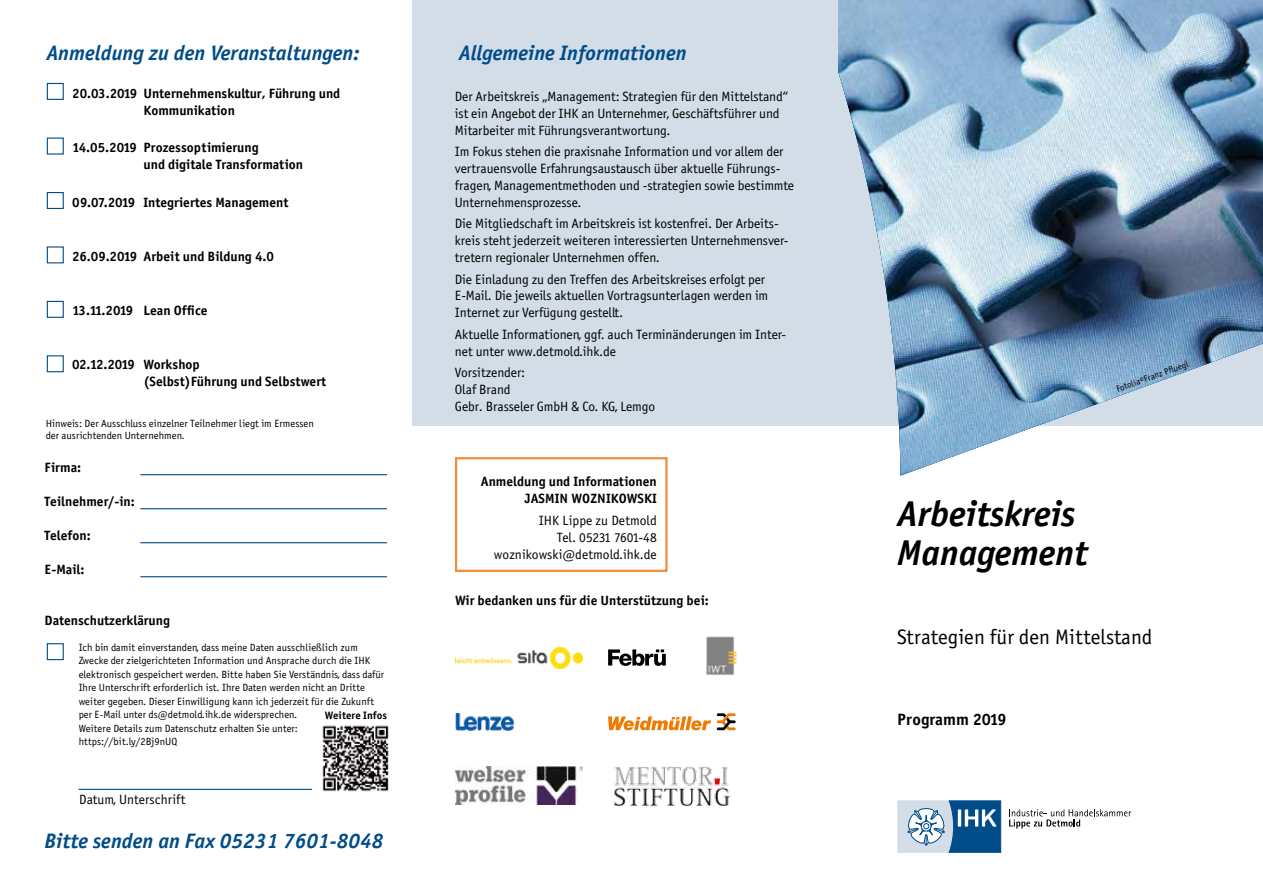
<style>
.page{position:relative;width:1263px;height:893px;background:#fff}
.page>*{position:absolute;margin:0;border:0;box-sizing:border-box;transform-origin:0 0}
.t1{font:italic 36px/39px "Officina Sans Bold ITC";color:#000}
.t2{font:italic 21px "Officina Sans Bold ITC";color:#004c89}
.t3{font:21px "Officina Sans Book ITC";color:#000}
.t4{font:16.5px "Officina Sans Bold ITC";color:#000}
.t5{font:13.5px/17px "Officina Sans Book ITC";letter-spacing:-.01em;color:#000}
.t6{font:13.5px/16.5px "Officina Sans Bold ITC";color:#000}
.t7{font:10.8px "Officina Sans Bold ITC";color:#000}
.t8{font:10.5px/13.5px "Officina Sans Book ITC";color:#000}
.t9{font:9px "Officina Sans Book ITC";color:#000}
</style>
<div class="page">
<div style="left:412px;top:0;width:851px;height:425px;background:#d2dde8"></div>
<img style="left:833px;top:0;width:430px;height:476px">
<svg style="left:1009px;top:809px;width:122px;height:20px"></svg>
<svg style="left:898px;top:801px;width:103px;height:51px;background:#759dbe"></svg>
<hr style="left:140px;top:542px;width:247px;height:1px;background:#004c89">
<hr style="left:140px;top:576px;width:247px;height:1px;background:#004c89">
<hr style="left:140px;top:474px;width:247px;height:1px;background:#004c89">
<div style="left:47px;top:643px;width:17px;height:17px;border:1px solid #004c89"></div>
<div style="left:811px;top:0;width:27px;height:81px;background:#d2dde8"></div>
<hr style="left:79px;top:789px;width:248px;height:1px;background:#004c89">
<div style="left:455px;top:457px;width:212px;height:115px;border:2px solid #f18e3c"></div>
<div style="left:47px;top:83px;width:17px;height:17px;border:1px solid #004c89"></div>
<div style="left:47px;top:138px;width:17px;height:17px;border:1px solid #004c89"></div>
<div style="left:47px;top:192px;width:17px;height:17px;border:1px solid #004c89"></div>
<div style="left:47px;top:246px;width:17px;height:17px;border:1px solid #004c89"></div>
<div style="left:47px;top:355px;width:17px;height:17px;border:1px solid #004c89"></div>
<hr style="left:140px;top:508px;width:247px;height:1px;background:#004c89">
<div style="left:47px;top:301px;width:17px;height:17px;border:1px solid #004c89"></div>
<img style="left:313px;top:725px;width:76px;height:67px">
<img style="left:455px;top:648px;width:128px;height:20px">
<img style="left:455px;top:713px;width:58px;height:18px">
<img style="left:455px;top:766px;width:128px;height:39px">
<svg style="left:608px;top:649px;width:58px;height:17px"></svg>
<svg style="left:608px;top:716px;width:103px;height:14px"></svg>
<svg style="left:717px;top:713px;width:19px;height:17px"></svg>
<img style="left:614px;top:766px;width:117px;height:40px">
<img style="left:706px;top:636px;width:31px;height:39px">
<h2 class="t2" style="left:46px;top:40px;width:315px">Anmeldung zu den Veranstaltungen:</h2>
<p class="t6" style="left:144px;top:85px;width:198px;text-indent:-71px">20.03.2019 Unternehmenskultur, Führung und<br>Kommunikation</p>
<p class="t6" style="left:144px;top:139px;width:161px;text-indent:-71px">14.05.2019 Prozessoptimierung<br>und digitale Transformation</p>
<p class="t6" style="left:72px;top:194px;width:218px">09.07.2019 Integriertes Management</p>
<p class="t6" style="left:72px;top:248px;width:203px">26.09.2019 Arbeit und Bildung 4.0</p>
<p class="t6" style="left:72px;top:302px;width:137px">13.11.2019 Lean Office</p>
<p class="t6" style="left:144px;top:356px;width:184px;text-indent:-71px">02.12.2019 Workshop<br>(Selbst)Führung und Selbstwert</p>
<p class="t8" style="left:46px;top:417px;width:270px;line-height:12px">Hinweis: Der Ausschluss einzelner Teilnehmer liegt im Ermessen der ausrichtenden Unternehmen.</p>
<p class="t6" style="left:45px;top:459px;width:38px">Firma:</p>
<p class="t6" style="left:45px;top:493px;width:92px">Teilnehmer/-in:</p>
<p class="t6" style="left:45px;top:527px;width:48px">Telefon:</p>
<p class="t6" style="left:45px;top:561px;width:41px">E-Mail:</p>
<p class="t6" style="left:45px;top:612px;width:127px">Datenschutzerklärung</p>
<p class="t8" style="left:79px;top:640px;width:307px">Ich bin damit einverstanden, dass meine Daten ausschließlich zum Zwecke der zielgerichteten Information und Ansprache durch die IHK elektronisch gespeichert werden. Bitte haben Sie Verständnis, dass dafür Ihre Unterschrift erforderlich ist. Ihre Daten werden nicht an Dritte weiter gegeben. Dieser Einwilligung kann ich jederzeit für die Zukunft per E-Mail unter ds@detmold.ihk.de widersprechen.<br>Weitere Details zum Datenschutz erhalten Sie unter: https://bit.ly/2Bj9nUQ</p>
<p class="t7" style="left:325px;top:709px;width:64px">Weitere Infos</p>
<p class="t5" style="left:79px;top:791px;width:108px">Datum, Unterschrift</p>
<h2 class="t2" style="left:45px;top:829px;width:340px">Bitte senden an Fax 05231 7601-8048</h2>
<h2 class="t2" style="left:459px;top:40px;width:229px">Allgemeine Informationen</h2>
<p class="t5" style="left:455px;top:88px;width:335px">Der Arbeitskreis „Management: Strategien für den Mittelstand“ ist ein Angebot der IHK an Unternehmer, Geschäftsführer und<br>Mitarbeiter mit Führungsverantwortung.</p>
<p class="t5" style="left:455px;top:143px;width:341px">Im Fokus stehen die praxisnahe Information und vor allem der vertrauensvolle Erfahrungsaustausch über aktuelle Führungs&shy;fragen, Managementmethoden und -strategien sowie bestimmte Unternehmensprozesse.</p>
<p class="t5" style="left:455px;top:215px;width:335px">Die Mitgliedschaft im Arbeitskreis ist kostenfrei. Der Arbeits&shy;kreis steht jederzeit weiteren interessierten Unternehmensver&shy;tretern regionaler Unternehmen offen.</p>
<p class="t5" style="left:455px;top:271px;width:315px">Die Einladung zu den Treffen des Arbeitskreises erfolgt per<br>E-Mail. Die jeweils aktuellen Vortragsunterlagen werden im<br>Internet zur Verfügung gestellt.</p>
<p class="t5" style="left:455px;top:326px;width:333px">Aktuelle Informationen, ggf. auch Terminänderungen im Inter&shy;net unter www.detmold.ihk.de</p>
<p class="t5" style="left:455px;top:364px;width:202px">Vorsitzender:<br>Olaf Brand<br>Gebr. Brasseler GmbH &amp; Co. KG, Lemgo</p>
<p class="t6" style="left:481px;top:473px;width:177px;line-height:17px;text-align:right">Anmeldung und Informationen<br>JASMIN WOZNIKOWSKI</p>
<p class="t5" style="left:494px;top:512px;width:164px;text-align:right">IHK Lippe zu Detmold<br>Tel. 05231 7601-48 woznikowski@detmold.ihk.de</p>
<p class="t6" style="left:455px;top:592px;width:255px">Wir bedanken uns für die Unterstützung bei:</p>
<p class="t9" style="left:1115px;top:384px;width:78px;rotate:-20deg">Fotolia©Franz Pfl uegl</p>
<h1 class="t1" style="left:897px;top:494px;width:192px">Arbeitskreis<br>Management</h1>
<h2 class="t3" style="left:897px;top:625px;width:257px">Strategien für den Mittelstand</h2>
<p class="t4" style="left:897px;top:709px;width:111px">Programm 2019</p>
</div>
